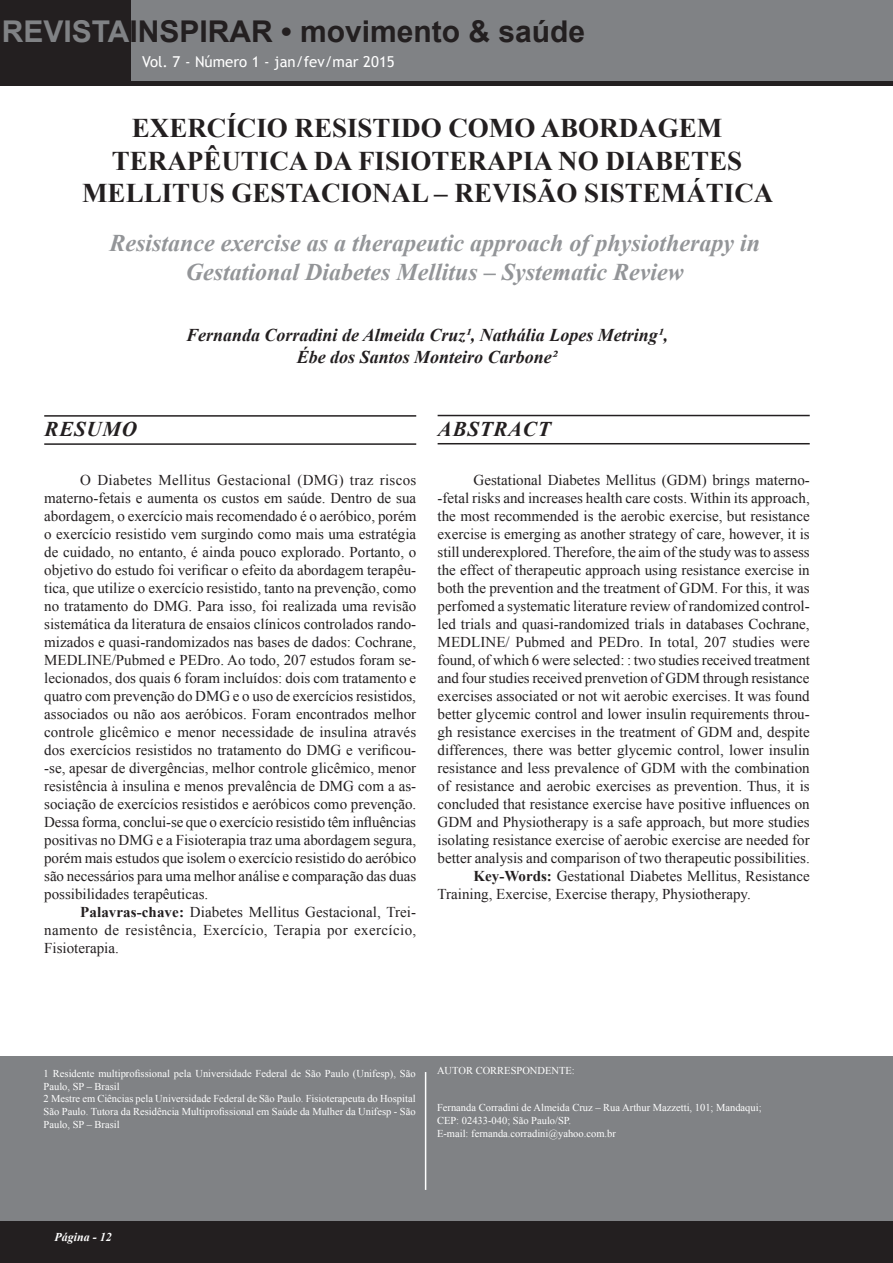
<style>
.page{position:relative;width:893px;height:1263px;background:#fff}
.page>*{position:absolute;margin:0;border:0;box-sizing:border-box;transform-origin:0 0}
.t1{font:700 30px "Arial";color:#231f20}
.Título{font:700 27px/32.4px "Times New Roman";color:#231f20;text-align:center}
.Titulo_Inglês{font:italic 700 24px "Times New Roman";color:#939598}
.Introdução{font:italic 700 21px "Times New Roman";letter-spacing:.035em;color:#231f20}
.Título_Autores{font:italic 700 18px "Times New Roman";color:#231f20}
.Corpo_do_texto{font:15px/18px "Times New Roman";color:#231f20;text-align:justify}
.t2{font:15px "Trebuchet MS";color:#fff}
.t3{font:italic 700 12px "Times New Roman";color:#fff}
.txtrodape{font:10.5px/12.6px "Times New Roman";color:#fff}
.s1{color:#808285}
.s2{font-weight:700}
</style>
<div class="page">
<div style="left:0;top:0;width:893px;height:85px;background:#231f20"></div>
<div style="left:0;top:1220px;width:893px;height:43px;background:#231f20"></div>
<div style="left:132px;top:0;width:761px;height:80px;background:#808285"></div>
<div style="left:0;top:1056px;width:893px;height:164px;background:#808285"></div>
<hr style="left:44px;top:415px;width:372px;height:2px;background:#231f20">
<hr style="left:44px;top:443px;width:372px;height:2px;background:#231f20">
<hr style="left:438px;top:415px;width:372px;height:1px;background:#231f20">
<hr style="left:438px;top:443px;width:372px;height:1px;background:#231f20">
<hr style="left:425px;top:1072px;width:1px;height:118px;background:#fff">
<h1 class="t1" style="left:2px;top:11px;width:585px"><span class="s1">REVISTA</span>INSPIRAR • movimento &amp; saúde</h1>
<p class="t2" style="left:142px;top:53px;width:254px">Vol. 7 - Número 1 - jan/fev/mar 2015</p>
<p class="Título" style="left:82px;top:111px;width:693px">EXERCÍCIO RESISTIDO COMO ABORDAGEM<br>TERAPÊUTICA DA FISIOTERAPIA NO DIABETES<br>MELLITUS GESTACIONAL – REVISÃO SISTEMÁTICA</p>
<p class="Titulo_Inglês" style="left:110px;top:226px;width:652px">Resistance exercise as a therapeutic approach of physiotherapy in</p>
<p class="Titulo_Inglês" style="left:186px;top:255px;width:500px">Gestational Diabetes Mellitus – Systematic Review</p>
<p class="Título_Autores" style="left:186px;top:323px;width:483px">Fernanda Corradini de Almeida Cruz¹, Nathália Lopes Metring¹,</p>
<p class="Título_Autores" style="left:297px;top:344px;width:262px">Ébe dos Santos Monteiro Carbone²</p>
<p class="Introdução" style="left:45px;top:415px;width:94px">RESUMO</p>
<p class="Corpo_do_texto" style="left:44px;top:471px;width:374px;text-indent:36px">O Diabetes Mellitus Gestacional (DMG) traz riscos materno-fetais e aumenta os custos em saúde. Dentro de sua abordagem, o exercício mais recomendado é o aeróbico, porém o exercício resistido vem surgindo como mais uma estratégia de cuidado, no entanto, é ainda pouco explorado. Portanto, o objetivo do estudo foi verificar o efeito da abordagem terapêu&shy;tica, que utilize o exercício resistido, tanto na prevenção, como no tratamento do DMG. Para isso, foi realizada uma revisão sistemática da literatura de ensaios clínicos controlados rando&shy;mizados e quasi-randomizados nas bases de dados: Cochrane, MEDLINE/Pubmed e PEDro. Ao todo, 207 estudos foram se&shy;lecionados, dos quais 6 foram incluídos: dois com tratamento e quatro com prevenção do DMG e o uso de exercícios resistidos, associados ou não aos aeróbicos. Foram encontrados melhor controle glicêmico e menor necessidade de insulina através dos exercícios resistidos no tratamento do DMG e verificou--se, apesar de divergências, melhor controle glicêmico, menor resistência à insulina e menos prevalência de DMG com a as&shy;sociação de exercícios resistidos e aeróbicos como prevenção.<br>Dessa forma, conclui-se que o exercício resistido têm influências positivas no DMG e a Fisioterapia traz uma abordagem segura, porém mais estudos que isolem o exercício resistido do aeróbico são necessários para uma melhor análise e comparação das duas possibilidades terapêuticas.</p>
<p class="Corpo_do_texto" style="left:44px;top:903px;width:374px;text-indent:36px"><span class="s2">Palavras-chave:</span> Diabetes Mellitus Gestacional, Trei&shy;namento de resistência, Exercício, Terapia por exercício, Fisioterapia.</p>
<p class="Introdução" style="left:438px;top:414px;width:114px">ABSTRACT</p>
<p class="Corpo_do_texto" style="left:438px;top:470px;width:374px;text-indent:36px">Gestational Diabetes Mellitus (GDM) brings materno--fetal risks and increases health care costs. Within its approach, the most recommended is the aerobic exercise, but resistance exercise is emerging as another strategy of care, however, it is still underexplored. Therefore, the aim of the study was to assess the effect of therapeutic approach using resistance exercise in both the prevention and the treatment of GDM. For this, it was perfomed a systematic literature review of randomized control&shy;led trials and quasi-randomized trials in databases Cochrane, MEDLINE/ Pubmed and PEDro. In total, 207 studies were found, of which 6 were selected: : two studies received treatment and four studies received prenvetion of GDM through resistance exercises associated or not wit aerobic exercises. It was found better glycemic control and lower insulin requirements throu&shy;gh resistance exercises in the treatment of GDM and, despite differences, there was better glycemic control, lower insulin resistance and less prevalence of GDM with the combination of resistance and aerobic exercises as prevention. Thus, it is concluded that resistance exercise have positive influences on GDM and Physiotherapy is a safe approach, but more studies isolating resistance exercise of aerobic exercise are needed for better analysis and comparison of two therapeutic possibilities.</p>
<p class="Corpo_do_texto" style="left:438px;top:866px;width:374px;text-indent:36px"><span class="s2">Key-Words:</span> Gestational Diabetes Mellitus, Resistance<br>Training, Exercise, Exercise therapy, Physiotherapy.</p>
<p class="txtrodape" style="left:44px;top:1067px;width:374px">1 Residente multiprofissional pela Universidade Federal de São Paulo (Unifesp), São<br>Paulo, SP – Brasil</p>
<p class="txtrodape" style="left:44px;top:1092px;width:373px;text-align:justify">2 Mestre em Ciências pela Universidade Federal de São Paulo. Fisioterapeuta do Hospital São Paulo. Tutora da Residência Multiprofissional em Saúde da Mulher da Unifesp - São Paulo, SP – Brasil</p>
<p class="txtrodape" style="left:437px;top:1063px;width:139px">AUTOR CORRESPONDENTE:</p>
<p class="txtrodape" style="left:437px;top:1101px;width:326px">Fernanda Corradini de Almeida Cruz – Rua Arthur Mazzetti, 101; Mandaqui;</p>
<p class="txtrodape" style="left:437px;top:1114px;width:136px">CEP: 02433-040; São Paulo/SP.</p>
<p class="txtrodape" style="left:437px;top:1126px;width:180px">E-mail: fernanda.corradini@yahoo.com.br</p>
<p class="t3" style="left:55px;top:1229px;width:59px">Página - 12</p>
</div>
